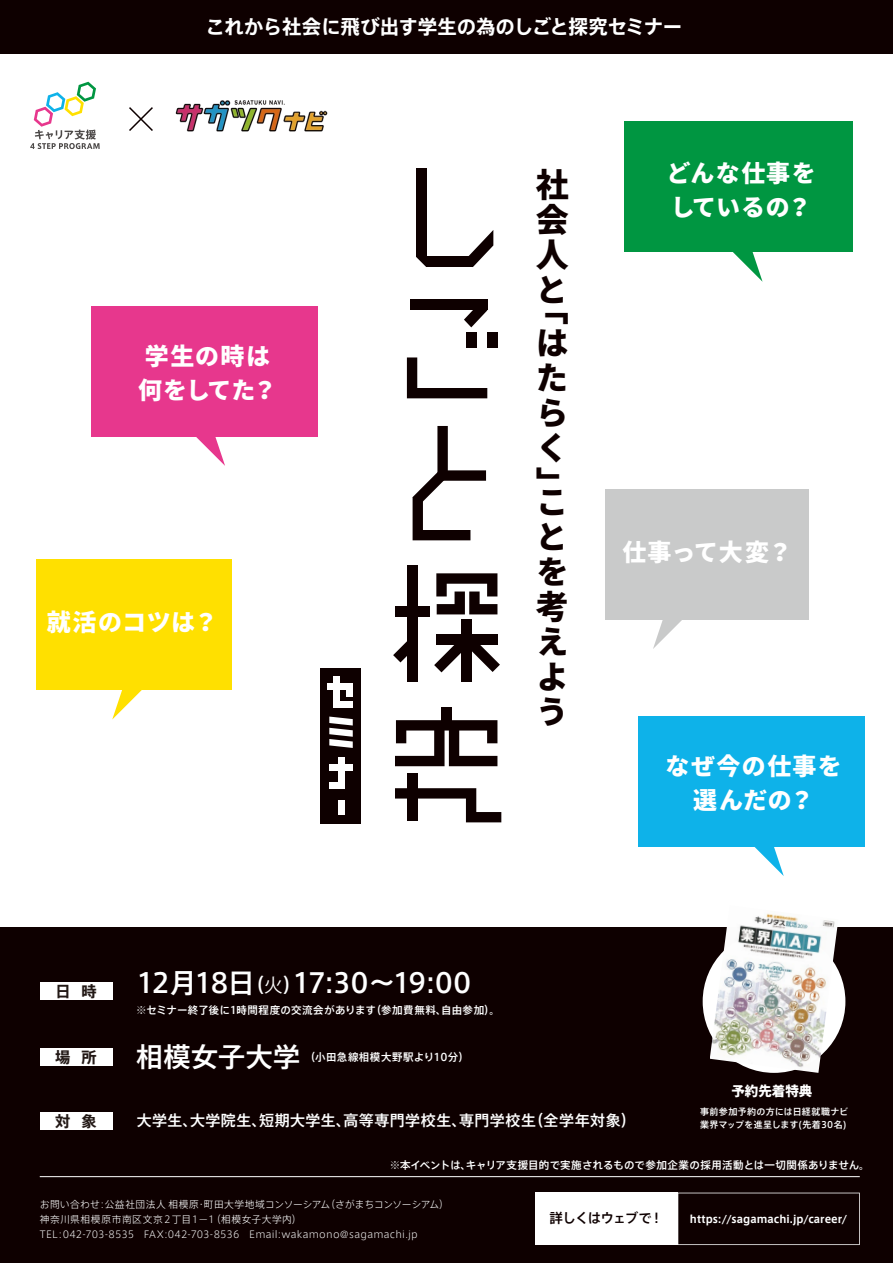
<style>
.page{position:relative;width:893px;height:1263px;background:#fff}
.page>*{position:absolute;margin:0;border:0;box-sizing:border-box;transform-origin:0 0}
.t1{font:800 33px/35px "Source Han Sans JP";color:#0e0000;text-align:justify}
.t2{font:500 27px "Axis Std";letter-spacing:-.075em;color:#fff}
.t3{font:500 27px "Axis Std";letter-spacing:-.015em;color:#fff}
.t4{font:800 24px/34px "Source Han Sans JP";letter-spacing:.035em;color:#fff}
.t5{font:800 24px/34px "Source Han Sans JP";letter-spacing:.055em;color:#fff;text-align:center}
.t6{font:700 19.5px "Axis Std";letter-spacing:-.02em;color:#fff}
.t7{font:700 15.3px "Axis Std";color:#221815}
.t8{font:500 15px "Axis Std";letter-spacing:.03em;color:#fff}
.t9{font:500 13.5px "Axis Std";letter-spacing:-.065em;color:#0e0000}
.t10{font:800 13.5px "Source Han Sans JP";color:#fff}
.t11{font:500 10.5px "Axis Std";letter-spacing:.02em;color:#fff}
.t12{font:700 10.5px "Axis Std";letter-spacing:.005em;color:#fff}
.t13{font:500 10.5px "Axis Std";letter-spacing:.04em;color:#fff}
.t14{font:300 9.75px/15px "Axis Std";letter-spacing:.025em;color:#fff}
.t15{font:500 9px/12.8px "Axis Std";letter-spacing:.03em;color:#fff}
.s1{font-size:18.6px}
.s2{font-family:"Koz Go Pr 6 N";font-weight:400;font-size:18.6px}
</style>
<div class="page">
<svg style="left:416px;top:257px;width:10px;height:10px"></svg>
<div style="left:416px;top:168px;width:10px;height:89px;background:#0e0000"></div>
<div style="left:487px;top:332px;width:11px;height:16px;background:#0e0000"></div>
<div style="left:426px;top:256px;width:47px;height:11px;background:#0e0000"></div>
<div style="left:407px;top:565px;width:10px;height:117px;background:#0e0000"></div>
<div style="left:395px;top:606px;width:34px;height:10px;background:#0e0000"></div>
<svg style="left:393px;top:641px;width:14px;height:21px"></svg>
<svg style="left:436px;top:573px;width:61px;height:41px"></svg>
<svg style="left:395px;top:720px;width:102px;height:46px"></svg>
<svg style="left:413px;top:426px;width:73px;height:114px"></svg>
<div style="left:462px;top:619px;width:10px;height:63px;background:#0e0000"></div>
<svg style="left:434px;top:632px;width:66px;height:40px"></svg>
<svg style="left:468px;top:230px;width:25px;height:37px"></svg>
<div style="left:441px;top:707px;width:11px;height:18px;background:#0e0000"></div>
<div style="left:408px;top:773px;width:10px;height:48px;background:#0e0000"></div>
<svg style="left:395px;top:788px;width:106px;height:34px"></svg>
<svg style="left:407px;top:357px;width:80px;height:41px"></svg>
<div style="left:467px;top:332px;width:10px;height:16px;background:#0e0000"></div>
<div style="left:410px;top:299px;width:77px;height:11px;background:#0e0000"></div>
<svg style="left:464px;top:310px;width:23px;height:17px"></svg>
<div style="left:0;top:928px;width:893px;height:335px;background:#0e0000"></div>
<div style="left:40px;top:982px;width:72px;height:17px;background:#fff"></div>
<svg style="left:677px;top:1193px;width:183px;height:52px"></svg>
<div style="left:535px;top:1193px;width:142px;height:52px;background:#fff"></div>
<svg style="left:30px;top:82px;width:70px;height:67px"></svg>
<div style="left:321px;top:668px;width:40px;height:156px;background:#0e0000"></div>
<div style="left:327px;top:683px;width:26px;height:7px;background:#fff"></div>
<div style="left:329px;top:765px;width:24px;height:6px;background:#fff"></div>
<div style="left:338px;top:801px;width:6px;height:14px;background:#fff"></div>
<svg style="left:329px;top:716px;width:24px;height:32px"></svg>
<div style="left:329px;top:782px;width:14px;height:7px;background:#fff"></div>
<div style="left:333px;top:701px;width:20px;height:6px;background:#fff"></div>
<div style="left:346px;top:683px;width:7px;height:14px;background:#fff"></div>
<div style="left:333px;top:676px;width:7px;height:28px;background:#fff"></div>
<div style="left:338px;top:757px;width:6px;height:32px;background:#fff"></div>
<div style="left:0;top:0;width:893px;height:54px;background:#0e0000"></div>
<div style="left:40px;top:1048px;width:72px;height:17px;background:#fff"></div>
<div style="left:40px;top:1112px;width:72px;height:17px;background:#fff"></div>
<div style="left:624px;top:122px;width:229px;height:130px;background:#009641"></div>
<svg style="left:733px;top:252px;width:29px;height:29px"></svg>
<div style="left:637px;top:716px;width:227px;height:130px;background:#0eb2e9"></div>
<svg style="left:748px;top:846px;width:36px;height:30px"></svg>
<div style="left:91px;top:306px;width:226px;height:130px;background:#e7378d"></div>
<svg style="left:190px;top:436px;width:35px;height:30px"></svg>
<div style="left:36px;top:559px;width:195px;height:131px;background:#ffe000"></div>
<svg style="left:112px;top:690px;width:30px;height:29px"></svg>
<div style="left:606px;top:489px;width:203px;height:131px;background:#c9caca"></div>
<svg style="left:653px;top:620px;width:29px;height:29px"></svg>
<svg style="left:129px;top:107px;width:24px;height:24px"></svg>
<img style="left:175px;top:100px;width:153px;height:32px">
<hr style="left:40px;top:1176px;width:820px;height:1px;background:#fff">
<div style="left:703px;top:930px;width:142px;height:143px;background:#fff;border-radius:50%"></div>
<img style="left:710px;top:913px;width:128px;height:160px">
<h3 class="t6" style="left:205px;top:12px;width:478px">これから社会に飛び出す学生の為のしごと探究セミナー</h3>
<h3 class="t4" style="left:138px;top:340px;width:140px">学生の時は何をしてた？</h3>
<h3 class="t4" style="left:47px;top:606px;width:173px">就活のコツは？</h3>
<h1 class="t1" style="left:536px;top:168px;width:34px">社会人と</h1>
<h1 class="t1" style="left:536px;top:292px;width:34px;text-align:left">﹁はたらく﹂</h1>
<h1 class="t1" style="left:536px;top:485px;width:33px">ことを考えよう</h1>
<h3 class="t4" style="left:667px;top:157px;width:150px">どんな仕事をしているの？</h3>
<h3 class="t4" style="left:622px;top:536px;width:171px">仕事って大変？</h3>
<h3 class="t5" style="left:665px;top:750px;width:178px">なぜ今の仕事を選んだの？</h3>
<h3 class="t7" style="left:55px;top:979px;width:43px">日 時</h3>
<h3 class="t7" style="left:55px;top:1045px;width:43px">場 所</h3>
<h2 class="t2" style="left:136px;top:962px;width:337px">12月18日<span class="s1">（</span><span class="s2">火</span><span class="s1">）</span>17:30～19:00</h2>
<p class="t11" style="left:136px;top:1002px;width:365px">※セミナー終了後に1時間程度の交流会があります（参加費無料、自由参加）。</p>
<h2 class="t3" style="left:136px;top:1036px;width:166px">相模女子大学</h2>
<p class="t13" style="left:305px;top:1049px;width:166px">（小田急線相模大野駅より10分）</p>
<h3 class="t7" style="left:55px;top:1109px;width:43px">対 象</h3>
<h3 class="t8" style="left:137px;top:1108px;width:501px">大学生、大学院生、短期大学生、高等専門学校生、専門学校生（全学年対象）</h3>
<h3 class="t10" style="left:731px;top:1083px;width:82px">予約先着特典</h3>
<p class="t15" style="left:700px;top:1104px;width:150px">事前参加予約の方には日経就職ナビ業界マップを進呈します(先着30名)</p>
<p class="t11" style="left:390px;top:1157px;width:481px">※本イベントは、キャリア支援目的で実施されるもので参加企業の採用活動とは一切関係ありません。</p>
<p class="t14" style="left:40px;top:1196px;width:411px">お問い合わせ：公益社団法人 相模原・町田大学地域コンソーシアム（さがまちコンソーシアム）神奈川県相模原市南区文京２丁目１－１（相模女子大学内）<br>TEL：042-703-8535　FAX:042-703-8536　Email:wakamono@sagamachi.jp</p>
<h3 class="t9" style="left:550px;top:1208px;width:115px">詳しくはウェブで！</h3>
<p class="t12" style="left:690px;top:1211px;width:159px">https://sagamachi.jp/career/</p>
</div>
